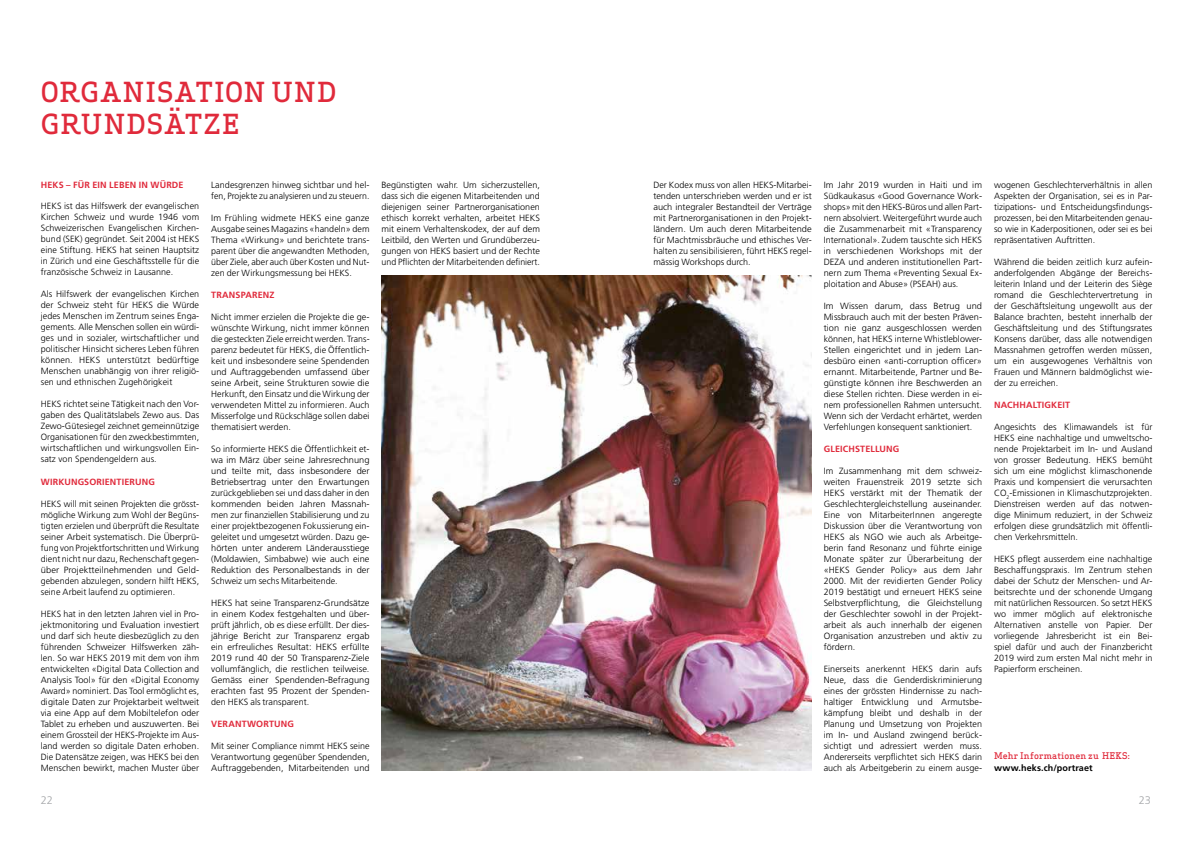
<style>
.page{position:relative;width:1191px;height:842px;background:#fff}
.page>*{position:absolute;margin:0;border:0;box-sizing:border-box;transform-origin:0 0}
.t1{font:500 27px/32px "Apex Serif";letter-spacing:.055em;color:#e02a3b}
.t2{font:300 11px "Frutiger LT";color:#a3a5a8}
.t3{font:300 9px/11px "Frutiger LT";letter-spacing:.005em;color:#000;text-align:justify}
.t4{font:300 9px/11px "Frutiger LT";letter-spacing:.005em;color:#000;text-align:justify;scale:1.04 1}
.t5{font:700 9px "Frutiger LT";letter-spacing:.015em;color:#e02a3b}
.t6{font:500 9px "Apex Serif";letter-spacing:.015em;color:#e02a3b}
.t7{font:700 9px "Frutiger LT";letter-spacing:.01em;color:#000}
</style>
<div class="page">
<img style="left:381px;top:276px;width:430px;height:494px">
<h1 class="t1" style="left:41px;top:75px;width:297px">ORGANISATION UND<br>GRUNDSÄTZE</h1>
<p class="t5" style="left:41px;top:179px;width:144px">HEKS – FÜR EIN LEBEN IN WÜRDE</p>
<p class="t3" style="left:41px;top:201px;width:160px">HEKS ist das Hilfswerk der evangelischen Kirchen Schweiz und wurde 1946 vom Schweizerischen Evangelischen Kirchen&shy;bund (SEK) gegründet. Seit 2004 ist HEKS eine Stiftung. HEKS hat seinen Hauptsitz in Zürich und eine Geschäftsstelle für die französische Schweiz in Lausanne.</p>
<p class="t3" style="left:41px;top:289px;width:160px">Als Hilfswerk der evangelischen Kirchen der Schweiz steht für HEKS die Würde jedes Menschen im Zentrum seines Enga&shy;gements. Alle Menschen sollen ein würdi&shy;ges und in sozialer, wirtschaftlicher und politischer Hinsicht sicheres Leben führen können. HEKS unterstützt bedürftige Menschen unabhängig von ihrer religiö&shy;sen und ethnischen Zugehörigkeit</p>
<p class="t3" style="left:41px;top:399px;width:160px">HEKS richtet seine Tätigkeit nach den Vor&shy;gaben des Qualitätslabels Zewo aus. Das Zewo-Gütesiegel zeichnet gemeinnützige Organisationen für den zweckbestimmten, wirtschaftlichen und wirkungsvollen Ein&shy;satz von Spendengeldern aus.</p>
<p class="t3" style="left:41px;top:498px;width:160px">HEKS will mit seinen Projekten die grösst&shy;mögliche Wirkung zum Wohl der Begüns&shy;tigten erzielen und überprüft die Resultate seiner Arbeit systematisch. Die Überprü&shy;fung von Projektfortschritten und Wirkung dient nicht nur dazu, Rechenschaft gegen&shy;über Projektteilnehmenden und Geld&shy;gebenden abzulegen, sondern hilft HEKS, seine Arbeit laufend zu optimieren.</p>
<p class="t3" style="left:41px;top:608px;width:160px">HEKS hat in den letzten Jahren viel in Pro&shy;jektmonitoring und Evaluation investiert und darf sich heute diesbezüglich zu den führenden Schweizer Hilfswerken zäh&shy;len. So war HEKS 2019 mit dem von ihm entwickelten «Digital Data Collection and Analysis Tool» für den «Digital Economy Award» nominiert. Das Tool ermöglicht es, digitale Daten zur Projektarbeit weltweit via eine App auf dem Mobiltelefon oder Tablet zu erheben und auszuwerten. Bei einem Grossteil der HEKS-Projekte im Aus&shy;land werden so digitale Daten erhoben.<br>Die Datensätze zeigen, was HEKS bei den Menschen bewirkt, machen Muster über</p>
<p class="t5" style="left:41px;top:476px;width:116px">WIRKUNGSORIENTIERUNG</p>
<p class="t3" style="left:211px;top:179px;width:160px">Landesgrenzen hinweg sichtbar und hel&shy;fen, Projekte zu analysieren und zu steuern.</p>
<p class="t4" style="left:211px;top:212px;width:154px">Im Frühling widmete HEKS eine ganze Ausgabe seines Magazins «handeln» dem Thema «Wirkung» und berichtete trans&shy;parent über die angewandten Methoden, über Ziele, aber auch über Kosten und Nut&shy;zen der Wirkungsmessung bei HEKS.</p>
<p class="t3" style="left:211px;top:311px;width:160px">Nicht immer erzielen die Projekte die ge&shy;wünschte Wirkung, nicht immer können die gesteckten Ziele erreicht werden. Trans&shy;parenz bedeutet für HEKS, die Öffentlich&shy;keit und insbesondere seine Spendenden und Auftraggebenden umfassend über seine Arbeit, seine Strukturen sowie die Herkunft, den Einsatz und die Wirkung der verwendeten Mittel zu informieren. Auch Misserfolge und Rückschläge sollen dabei thematisiert werden.</p>
<p class="t3" style="left:211px;top:443px;width:160px">So informierte HEKS die Öffentlichkeit et&shy;wa im März über seine Jahresrechnung und teilte mit, dass insbesondere der Betriebsertrag unter den Erwartungen zurückgeblieben sei und dass daher in den kommenden beiden Jahren Massnah&shy;men zur finanziellen Stabilisierung und zu einer projektbezogenen Fokussierung ein&shy;geleitet und umgesetzt würden. Dazu ge&shy;hörten unter anderem Länderausstiege (Moldawien, Simbabwe) wie auch eine Reduktion des Personalbestands in der Schweiz um sechs Mitarbeitende.</p>
<p class="t3" style="left:211px;top:597px;width:160px">HEKS hat seine Transparenz-Grundsätze in einem Kodex festgehalten und über&shy;prüft jährlich, ob es diese erfüllt. Der dies&shy;jährige Bericht zur Transparenz ergab ein erfreuliches Resultat: HEKS erfüllte 2019 rund 40 der 50 Transparenz-Ziele vollumfänglich, die restlichen teilweise.<br>Gemäss einer Spendenden-Befragung erachten fast 95 Prozent der Spenden&shy;den HEKS als transparent.</p>
<p class="t3" style="left:211px;top:740px;width:160px">Mit seiner Compliance nimmt HEKS seine Verantwortung gegenüber Spendenden, Auftraggebenden, Mitarbeitenden und</p>
<p class="t5" style="left:211px;top:289px;width:65px">TRANSPARENZ</p>
<p class="t5" style="left:211px;top:718px;width:84px">VERANTWORTUNG</p>
<p class="t3" style="left:381px;top:179px;width:160px">Begünstigten wahr. Um sicherzustellen, dass sich die eigenen Mitarbeitenden und diejenigen seiner Partnerorganisationen ethisch korrekt verhalten, arbeitet HEKS mit einem Verhaltenskodex, der auf dem Leitbild, den Werten und Grundüberzeu&shy;gungen von HEKS basiert und der Rechte und Pflichten der Mitarbeitenden definiert.</p>
<p class="t3" style="left:653px;top:179px;width:160px">Der Kodex muss von allen HEKS-Mitarbei&shy;tenden unterschrieben werden und er ist auch integraler Bestandteil der Verträge mit Partnerorganisationen in den Projekt&shy;ländern. Um auch deren Mitarbeitende für Machtmissbräuche und ethisches Ver&shy;halten zu sensibilisieren, führt HEKS regel&shy;mässig Workshops durch.</p>
<p class="t3" style="left:823px;top:179px;width:160px">Im Jahr 2019 wurden in Haiti und im Südkaukasus «Good Governance Work&shy;shops» mit den HEKS-Büros und allen Part&shy;nern absolviert. Weitergeführt wurde auch die Zusammenarbeit mit «Transparency International». Zudem tauschte sich HEKS in verschiedenen Workshops mit der DEZA und anderen institutionellen Part&shy;nern zum Thema «Preventing Sexual Ex&shy;ploitation and Abuse» (PSEAH) aus.</p>
<p class="t3" style="left:823px;top:300px;width:160px">Im Wissen darum, dass Betrug und Missbrauch auch mit der besten Präven&shy;tion nie ganz ausgeschlossen werden können, hat HEKS interne Whistleblower-Stellen eingerichtet und in jedem Lan&shy;desbüro einen «anti-corruption officer» ernannt. Mitarbeitende, Partner und Be&shy;günstigte können ihre Beschwerden an diese Stellen richten. Diese werden in ei&shy;nem professionellen Rahmen untersucht.<br>Wenn sich der Verdacht erhärtet, werden Verfehlungen konsequent sanktioniert.</p>
<p class="t3" style="left:823px;top:465px;width:160px">Im Zusammenhang mit dem schweiz&shy;weiten Frauenstreik 2019 setzte sich HEKS verstärkt mit der Thematik der Geschlechtergleichstellung auseinander.<br>Eine von MitarbeiterInnen angeregte Diskussion über die Verantwortung von HEKS als NGO wie auch als Arbeitge&shy;berin fand Resonanz und führte einige Monate später zur Überarbeitung der «HEKS Gender Policy» aus dem Jahr 2000. Mit der revidierten Gender Policy 2019 bestätigt und erneuert HEKS seine Selbstverpflichtung, die Gleichstellung der Geschlechter sowohl in der Projekt&shy;arbeit als auch innerhalb der eigenen Organisation anzustreben und aktiv zu fördern.</p>
<p class="t3" style="left:823px;top:663px;width:160px">Einerseits anerkennt HEKS darin aufs Neue, dass die Genderdiskriminierung eines der grössten Hindernisse zu nach&shy;haltiger Entwicklung und Armutsbe&shy;kämpfung bleibt und deshalb in der Planung und Umsetzung von Projekten im In- und Ausland zwingend berück&shy;sichtigt und adressiert werden muss.<br>Andererseits verpflichtet sich HEKS darin auch als Arbeitgeberin zu einem ausge-</p>
<p class="t5" style="left:823px;top:443px;width:77px">GLEICHSTELLUNG</p>
<p class="t3" style="left:994px;top:179px;width:160px">wogenen Geschlechterverhältnis in allen Aspekten der Organisation, sei es in Par&shy;tizipations- und Entscheidungsfindungs&shy;prozessen, bei den Mitarbeitenden genau&shy;so wie in Kaderpositionen, oder sei es bei repräsentativen Auftritten.</p>
<p class="t3" style="left:994px;top:256px;width:160px">Während die beiden zeitlich kurz aufein&shy;anderfolgenden Abgänge der Bereichs&shy;leiterin Inland und der Leiterin des Siège romand die Geschlechtervertretung in der Geschäftsleitung ungewollt aus der Balance brachten, besteht innerhalb der Geschäftsleitung und des Stiftungsrates Konsens darüber, dass alle notwendigen Massnahmen getroffen werden müssen, um ein ausgewogenes Verhältnis von Frauen und Männern baldmöglichst wie&shy;der zu erreichen.</p>
<p class="t3" style="left:994px;top:421px;width:160px">Angesichts des Klimawandels ist für HEKS eine nachhaltige und umweltscho&shy;nende Projektarbeit im In- und Ausland von grosser Bedeutung. HEKS bemüht sich um eine möglichst klimaschonende Praxis und kompensiert die verursachten CO<sub>2</sub>-Emissionen in Klimaschutzprojekten.<br>Dienstreisen werden auf das notwen&shy;dige Minimum reduziert, in der Schweiz erfolgen diese grundsätzlich mit öffentli&shy;chen Verkehrsmitteln.</p>
<p class="t3" style="left:994px;top:553px;width:160px">HEKS pflegt ausserdem eine nachhaltige Beschaffungspraxis. Im Zentrum stehen dabei der Schutz der Menschen- und Ar&shy;beitsrechte und der schonende Umgang mit natürlichen Ressourcen. So setzt HEKS wo immer möglich auf elektronische Alternativen anstelle von Papier. Der vorliegende Jahresbericht ist ein Bei&shy;spiel dafür und auch der Finanzbericht 2019 wird zum ersten Mal nicht mehr in Papierform erscheinen.</p>
<p class="t5" style="left:994px;top:399px;width:78px">NACHHALTIGKEIT</p>
<p class="t6" style="left:994px;top:750px;width:137px">MEHR INFORMATIONEN ZU HEKS:</p>
<p class="t7" style="left:994px;top:762px;width:100px">WWW.HEKS.CH/PORTRAET</p>
<p class="t2" style="left:41px;top:794px;width:14px">22</p>
<p class="t2" style="left:1138px;top:794px;width:14px">23</p>
</div>
